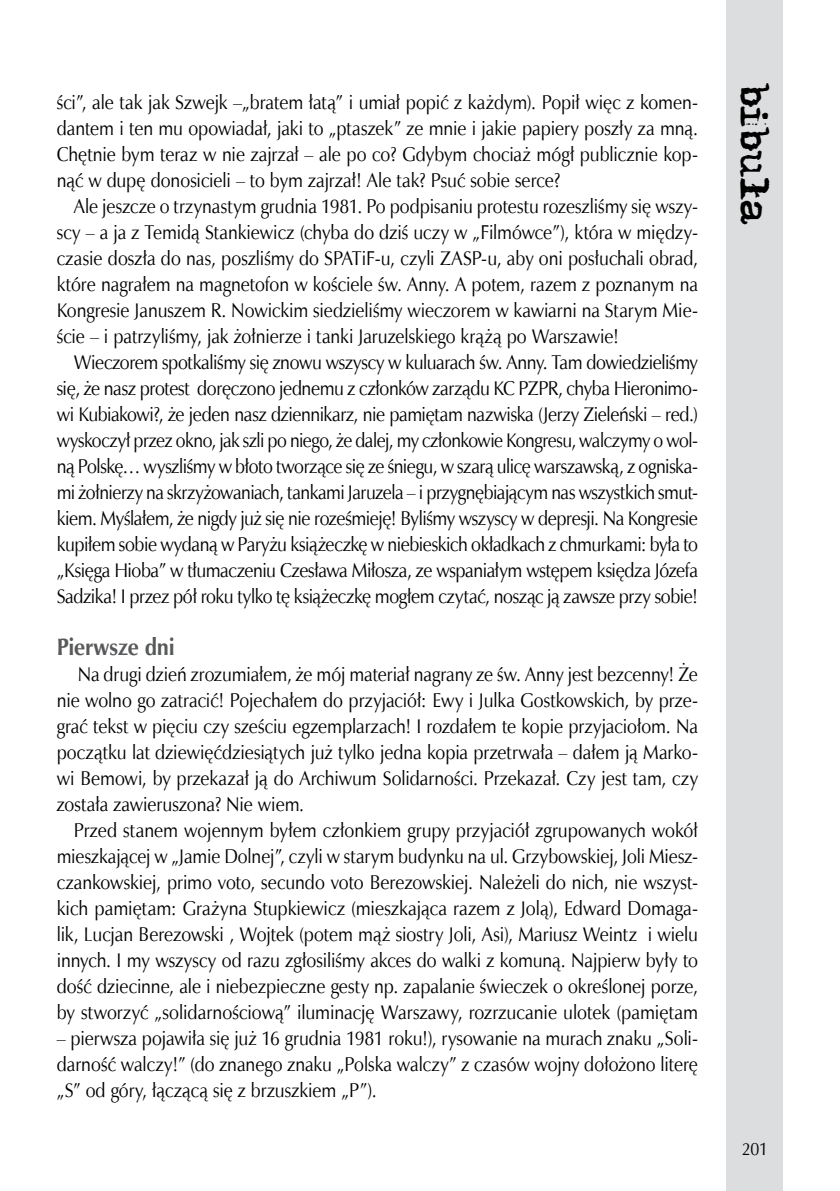
<style>
.page{position:relative;width:840px;height:1191px;background:#fff}
.page>*{position:absolute;margin:0;border:0;box-sizing:border-box;transform-origin:0 0}
.t1{font:36px "Maszyna";letter-spacing:-.02em;color:#000}
.t2{font:700 24px "Zapf Humnst EU";letter-spacing:-.015em;color:#58595b;scale:.9 1}
.t3{font:20px/26px "Zapf Humnst EU";letter-spacing:-.005em;color:#000;text-align:justify;scale:.9 1}
.t4{font:18px "Zapf Humnst EU";color:#000;scale:.9 1}
</style>
<div class="page">
<div style="left:726px;top:0;width:56px;height:1191px;background:#dcddde"></div>
<p class="t3" style="left:57px;top:89px;width:713px">ści”, ale tak jak Szwejk –„bratem łatą” i umiał popić z każdym). Popił więc z komen&shy;dantem i ten mu opowiadał, jaki to „ptaszek” ze mnie i jakie papiery poszły za mną.<br>Chętnie bym teraz w nie zajrzał – ale po co? Gdybym chociaż mógł publicznie kop&shy;nąć w dupę donosicieli – to bym zajrzał! Ale tak? Psuć sobie serce?</p>
<p class="t3" style="left:57px;top:193px;width:713px;text-indent:17px">Ale jeszcze o trzynastym grudnia 1981. Po podpisaniu protestu rozeszliśmy się wszy&shy;scy – a ja z Temidą Stankiewicz (chyba do dziś uczy w „Filmówce”), która w między&shy;czasie doszła do nas, poszliśmy do SPATiF-u, czyli ZASP-u, aby oni posłuchali obrad, które nagrałem na magnetofon w kościele św. Anny. A potem, razem z poznanym na Kongresie Januszem R. Nowickim siedzieliśmy wieczorem w kawiarni na Starym Mie&shy;ście – i patrzyliśmy, jak żołnierze i tanki Jaruzelskiego krążą po Warszawie!</p>
<p class="t3" style="left:57px;top:349px;width:713px;text-indent:17px">Wieczorem spotkaliśmy się znowu wszyscy w kuluarach św. Anny. Tam dowiedzieliśmy się, że nasz protest doręczono jednemu z członków zarządu KC PZPR, chyba Hieronimo&shy;wi Kubiakowi?, że jeden nasz dziennikarz, nie pamiętam nazwiska (Jerzy Zieleński – red.) wyskoczył przez okno, jak szli po niego, że dalej, my członkowie Kongresu, walczymy o wol&shy;ną Polskę… wyszliśmy w błoto tworzące się ze śniegu, w szarą ulicę warszawską, z ogniska&shy;mi żołnierzy na skrzyżowaniach, tankami Jaruzela – i przygnębiającym nas wszystkich smut&shy;kiem. Myślałem, że nigdy już się nie roześmieję! Byliśmy wszyscy w depresji. Na Kongresie kupiłem sobie wydaną w Paryżu książeczkę w niebieskich okładkach z chmurkami: była to „Księga Hioba” w tłumaczeniu Czesława Miłosza, ze wspaniałym wstępem księdza Józefa Sadzika! I przez pół roku tylko tę książeczkę mogłem czytać, nosząc ją zawsze przy sobie!</p>
<p class="t2" style="left:57px;top:632px;width:132px">Pierwsze dni</p>
<p class="t3" style="left:57px;top:661px;width:713px;text-indent:21px">Na drugi dzień zrozumiałem, że mój materiał nagrany ze św. Anny jest bezcenny! Że nie wolno go zatracić! Pojechałem do przyjaciół: Ewy i Julka Gostkowskich, by prze&shy;grać tekst w pięciu czy sześciu egzemplarzach! I rozdałem te kopie przyjaciołom. Na początku lat dziewięćdziesiątych już tylko jedna kopia przetrwała – dałem ją Marko&shy;wi Bemowi, by przekazał ją do Archiwum Solidarności. Przekazał. Czy jest tam, czy została zawieruszona? Nie wiem.</p>
<p class="t3" style="left:57px;top:817px;width:713px;text-indent:17px">Przed stanem wojennym byłem członkiem grupy przyjaciół zgrupowanych wokół mieszkającej w „Jamie Dolnej”, czyli w starym budynku na ul. Grzybowskiej, Joli Miesz&shy;czankowskiej, primo voto, secundo voto Berezowskiej. Należeli do nich, nie wszyst&shy;kich pamiętam: Grażyna Stupkiewicz (mieszkająca razem z Jolą), Edward Domaga&shy;lik, Lucjan Berezowski , Wojtek (potem mąż siostry Joli, Asi), Mariusz Weintz i wielu innych. I my wszyscy od razu zgłosiliśmy akces do walki z komuną. Najpierw były to dość dziecinne, ale i niebezpieczne gesty np. zapalanie świeczek o określonej porze, by stworzyć „solidarnościową” iluminację Warszawy, rozrzucanie ulotek (pamiętam</p>
<p class="t3" style="left:57px;top:1025px;width:713px">– pierwsza pojawiła się już 16 grudnia 1981 roku!), rysowanie na murach znaku „Soli&shy;darność walczy!” (do znanego znaku „Polska walczy” z czasów wojny dołożono literę „S” od góry, łączącą się z brzuszkiem „P”).</p>
<h1 class="t1" style="left:774px;top:83px;width:143px;rotate:90deg">bibuła</h1>
<p class="t4" style="left:741px;top:1137px;width:31px">201</p>
</div>
